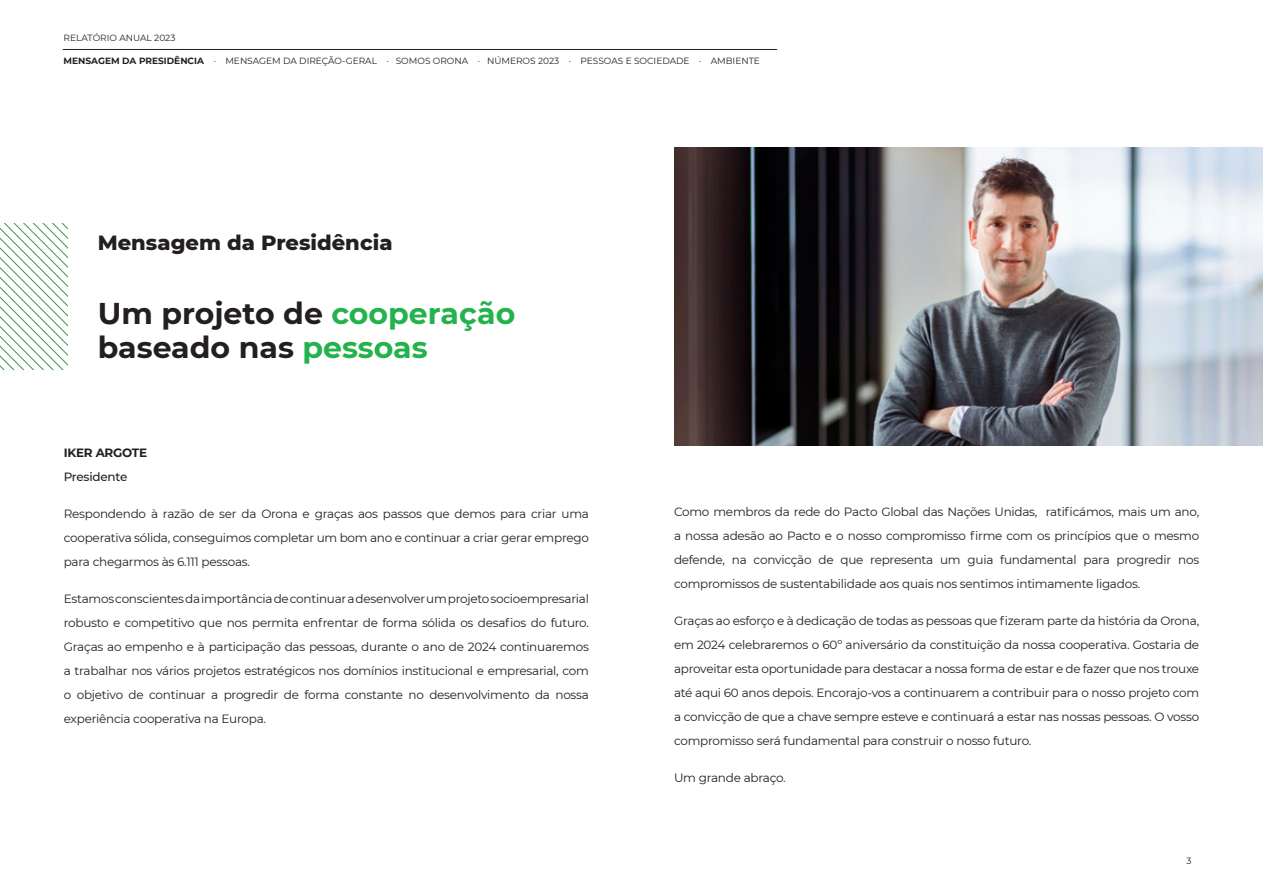
<style>
.page{position:relative;width:1263px;height:893px;background:#fff}
.page>*{position:absolute;margin:0;border:0;box-sizing:border-box;transform-origin:0 0}
.t1{font:700 30px "Montserrat";color:#231f20}
.t2{font:800 21px "Montserrat";color:#231f20}
.t3{font:12px/24px "Montserrat";letter-spacing:-.02em;color:#231f20;text-align:justify}
.t4{font:700 12px/24px "Montserrat";letter-spacing:-.02em;color:#231f20}
.t5{font:9px "Montserrat";color:#231f20}
.s1{font-weight:700}
.s2{color:#23b24b}
.s3{font-weight:500}
</style>
<div class="page">
<hr style="left:63px;top:49px;width:714px;height:1px;background:#231f20">
<img style="left:674px;top:148px;width:589px;height:297px">
<svg style="left:0;top:224px;width:67px;height:145px"></svg>
<p class="t5" style="left:64px;top:32px;width:113px">RELATÓRIO ANUAL 2023</p>
<p class="t5" style="left:64px;top:55px;width:698px"><span class="s1">MENSAGEM DA PRESIDÊNCIA</span> · MENSAGEM DA DIREÇÃO-GERAL · SOMOS ORONA · NÚMEROS 2023 · PESSOAS E SOCIEDADE · AMBIENTE</p>
<p class="t2" style="left:98px;top:227px;width:296px">Mensagem da Presidência</p>
<p class="t1" style="left:98px;top:291px;width:419px">Um projeto de <span class="s2">cooperação</span></p>
<p class="t1" style="left:98px;top:326px;width:331px">baseado nas <span class="s2">pessoas</span></p>
<p class="t4" style="left:64px;top:440px;width:85px">IKER ARGOTE<br><span class="s3">Presidente</span></p>
<p class="t3" style="left:64px;top:501px;width:527px">Respondendo à razão de ser da Orona e graças aos passos que demos para criar uma cooperativa sólida, conseguimos completar um bom ano e continuar a criar gerar emprego para chegarmos às 6.111 pessoas.</p>
<p class="t3" style="left:64px;top:586px;width:527px">Estamos conscientes da importância de continuar a desenvolver um projeto socioempresarial robusto e competitivo que nos permita enfrentar de forma sólida os desafios do futuro.<br>Graças ao empenho e à participação das pessoas, durante o ano de 2024 continuaremos a trabalhar nos vários projetos estratégicos nos domínios institucional e empresarial, com o objetivo de continuar a progredir de forma constante no desenvolvimento da nossa experiência cooperativa na Europa.</p>
<p class="t3" style="left:674px;top:500px;width:527px">Como membros da rede do Pacto Global das Nações Unidas, ratificámos, mais um ano, a nossa adesão ao Pacto e o nosso compromisso firme com os princípios que o mesmo defende, na convicção de que representa um guia fundamental para progredir nos compromissos de sustentabilidade aos quais nos sentimos intimamente ligados.</p>
<p class="t3" style="left:674px;top:608px;width:527px">Graças ao esforço e à dedicação de todas as pessoas que fizeram parte da história da Orona, em 2024 celebraremos o 60º aniversário da constituição da nossa cooperativa. Gostaria de aproveitar esta oportunidade para destacar a nossa forma de estar e de fazer que nos trouxe até aqui 60 anos depois. Encorajo-vos a continuarem a contribuir para o nosso projeto com a convicção de que a chave sempre esteve e continuará a estar nas nossas pessoas. O vosso compromisso será fundamental para construir o nosso futuro.</p>
<p class="t3" style="left:674px;top:765px;width:113px">Um grande abraço.</p>
<p class="t5" style="left:1186px;top:855px;width:7px">3</p>
</div>
